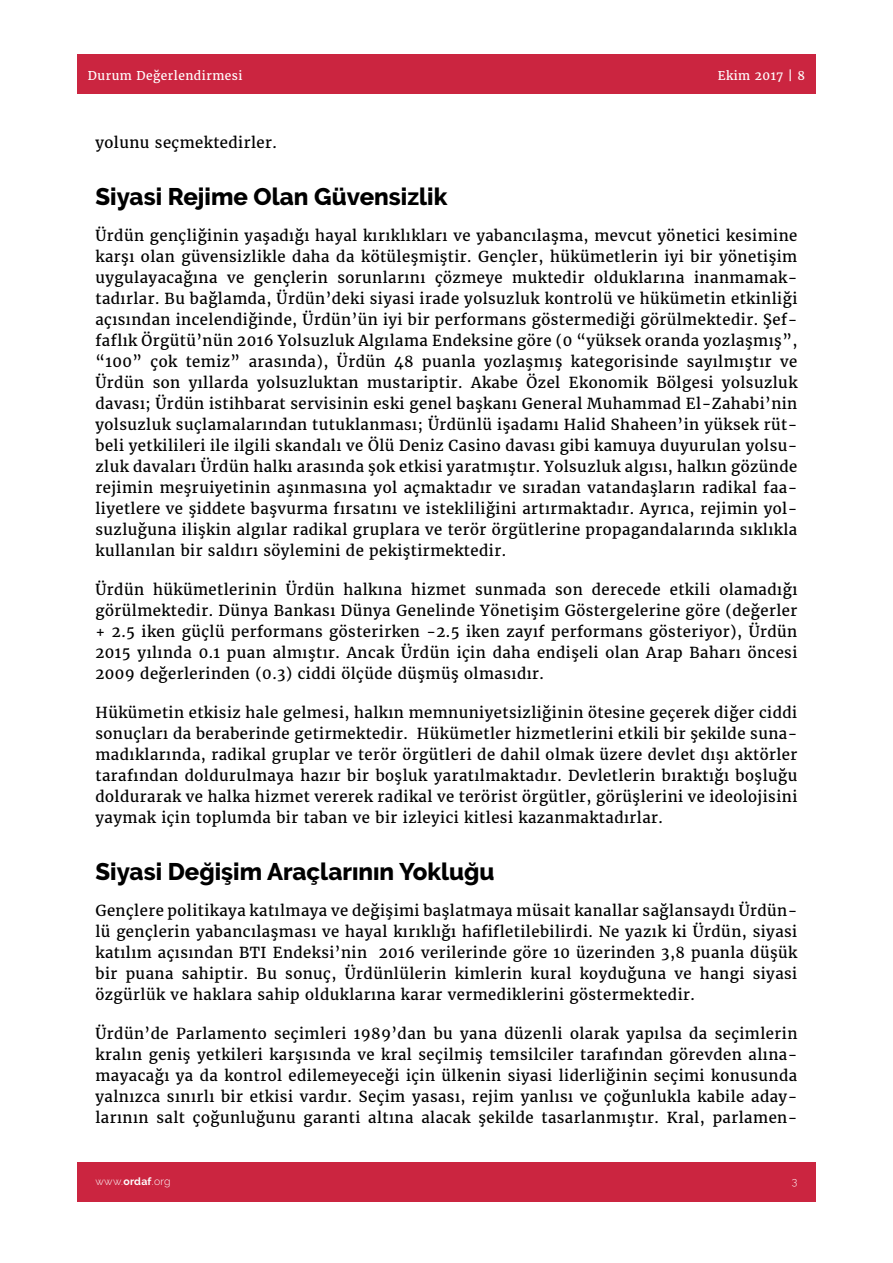
<style>
.page{position:relative;width:893px;height:1263px;background:#fff}
.page>*{position:absolute;margin:0;border:0;box-sizing:border-box;transform-origin:0 0}
.t1{font:800 24px "Raleway";color:#000}
.t2{font:15px/21px "Merriweather";letter-spacing:.03em;color:#000;text-align:justify}
.t3{font:12px "Merriweather";letter-spacing:.04em;color:#fff}
.t4{font:300 10.5px "Raleway";letter-spacing:.03em;color:#fff}
.s1{font-weight:700}
</style>
<div class="page">
<div style="left:77px;top:54px;width:738px;height:39px;background:#cb2540"></div>
<div style="left:77px;top:1162px;width:738px;height:40px;background:#cb2540"></div>
<p class="t3" style="left:88px;top:68px;width:156px">Durum Değerlendirmesi</p>
<p class="t3" style="left:718px;top:68px;width:89px">Ekim 2017 | 8</p>
<p class="t2" style="left:95px;top:132px;width:183px">yolunu seçmektedirler.</p>
<h1 class="t1" style="left:95px;top:183px;width:353px">Siyasi Rejime Olan Güvensizlik</h1>
<p class="t2" style="left:95px;top:225px;width:704px">Ürdün gençliğinin yaşadığı hayal kırıklıkları ve yabancılaşma, mevcut yönetici kesimine karşı olan güvensizlikle daha da kötüleşmiştir. Gençler, hükümetlerin iyi bir yönetişim uygulayacağına ve gençlerin sorunlarını çözmeye muktedir olduklarına inanmamak&shy;tadırlar. Bu bağlamda, Ürdün’deki siyasi irade yolsuzluk kontrolü ve hükümetin etkinliği açısından incelendiğinde, Ürdün’ün iyi bir performans göstermediği görülmektedir. Şef&shy;faflık Örgütü’nün 2016 Yolsuzluk Algılama Endeksine göre (0 “yüksek oranda yozlaşmış”, “100” çok temiz” arasında), Ürdün 48 puanla yozlaşmış kategorisinde sayılmıştır ve Ürdün son yıllarda yolsuzluktan mustariptir. Akabe Özel Ekonomik Bölgesi yolsuzluk davası; Ürdün istihbarat servisinin eski genel başkanı General Muhammad El-Zahabi’nin yolsuzluk suçlamalarından tutuklanması; Ürdünlü işadamı Halid Shaheen’in yüksek rüt&shy;beli yetkilileri ile ilgili skandalı ve Ölü Deniz Casino davası gibi kamuya duyurulan yolsu&shy;zluk davaları Ürdün halkı arasında şok etkisi yaratmıştır. Yolsuzluk algısı, halkın gözünde rejimin meşruiyetinin aşınmasına yol açmaktadır ve sıradan vatandaşların radikal faa&shy;liyetlere ve şiddete başvurma fırsatını ve istekliliğini artırmaktadır. Ayrıca, rejimin yol&shy;suzluğuna ilişkin algılar radikal gruplara ve terör örgütlerine propagandalarında sıklıkla kullanılan bir saldırı söylemini de pekiştirmektedir.</p>
<p class="t2" style="left:95px;top:579px;width:703px">Ürdün hükümetlerinin Ürdün halkına hizmet sunmada son derecede etkili olamadığı görülmektedir. Dünya Bankası Dünya Genelinde Yönetişim Göstergelerine göre (değerler + 2.5 iken güçlü performans gösterirken -2.5 iken zayıf performans gösteriyor), Ürdün 2015 yılında 0.1 puan almıştır. Ancak Ürdün için daha endişeli olan Arap Baharı öncesi 2009 değerlerinden (0.3) ciddi ölçüde düşmüş olmasıdır.</p>
<p class="t2" style="left:95px;top:702px;width:703px">Hükümetin etkisiz hale gelmesi, halkın memnuniyetsizliğinin ötesine geçerek diğer ciddi sonuçları da beraberinde getirmektedir. Hükümetler hizmetlerini etkili bir şekilde suna&shy;madıklarında, radikal gruplar ve terör örgütleri de dahil olmak üzere devlet dışı aktörler tarafından doldurulmaya hazır bir boşluk yaratılmaktadır. Devletlerin bıraktığı boşluğu doldurarak ve halka hizmet vererek radikal ve terörist örgütler, görüşlerini ve ideolojisini yaymak için toplumda bir taban ve bir izleyici kitlesi kazanmaktadırlar.</p>
<h1 class="t1" style="left:95px;top:858px;width:401px">Siyasi Değişim Araçlarının Yokluğu</h1>
<p class="t2" style="left:95px;top:900px;width:703px">Gençlere politikaya katılmaya ve değişimi başlatmaya müsait kanallar sağlansaydı Ürdün&shy;lü gençlerin yabancılaşması ve hayal kırıklığı hafifletilebilirdi. Ne yazık ki Ürdün, siyasi katılım açısından BTI Endeksi’nin 2016 verilerinde göre 10 üzerinden 3,8 puanla düşük bir puana sahiptir. Bu sonuç, Ürdünlülerin kimlerin kural koyduğuna ve hangi siyasi özgürlük ve haklara sahip olduklarına karar vermediklerini göstermektedir.</p>
<p class="t2" style="left:95px;top:1023px;width:703px">Ürdün’de Parlamento seçimleri 1989’dan bu yana düzenli olarak yapılsa da seçimlerin kralın geniş yetkileri karşısında ve kral seçilmiş temsilciler tarafından görevden alına&shy;mayacağı ya da kontrol edilemeyeceği için ülkenin siyasi liderliğinin seçimi konusunda yalnızca sınırlı bir etkisi vardır. Seçim yasası, rejim yanlısı ve çoğunlukla kabile aday&shy;larının salt çoğunluğunu garanti altına alacak şekilde tasarlanmıştır. Kral, parlamen-</p>
<p class="t4" style="left:95px;top:1175px;width:77px">www.<span class="s1">ordaf</span>.org</p>
<p class="t4" style="left:792px;top:1175px;width:7px">3</p>
</div>
